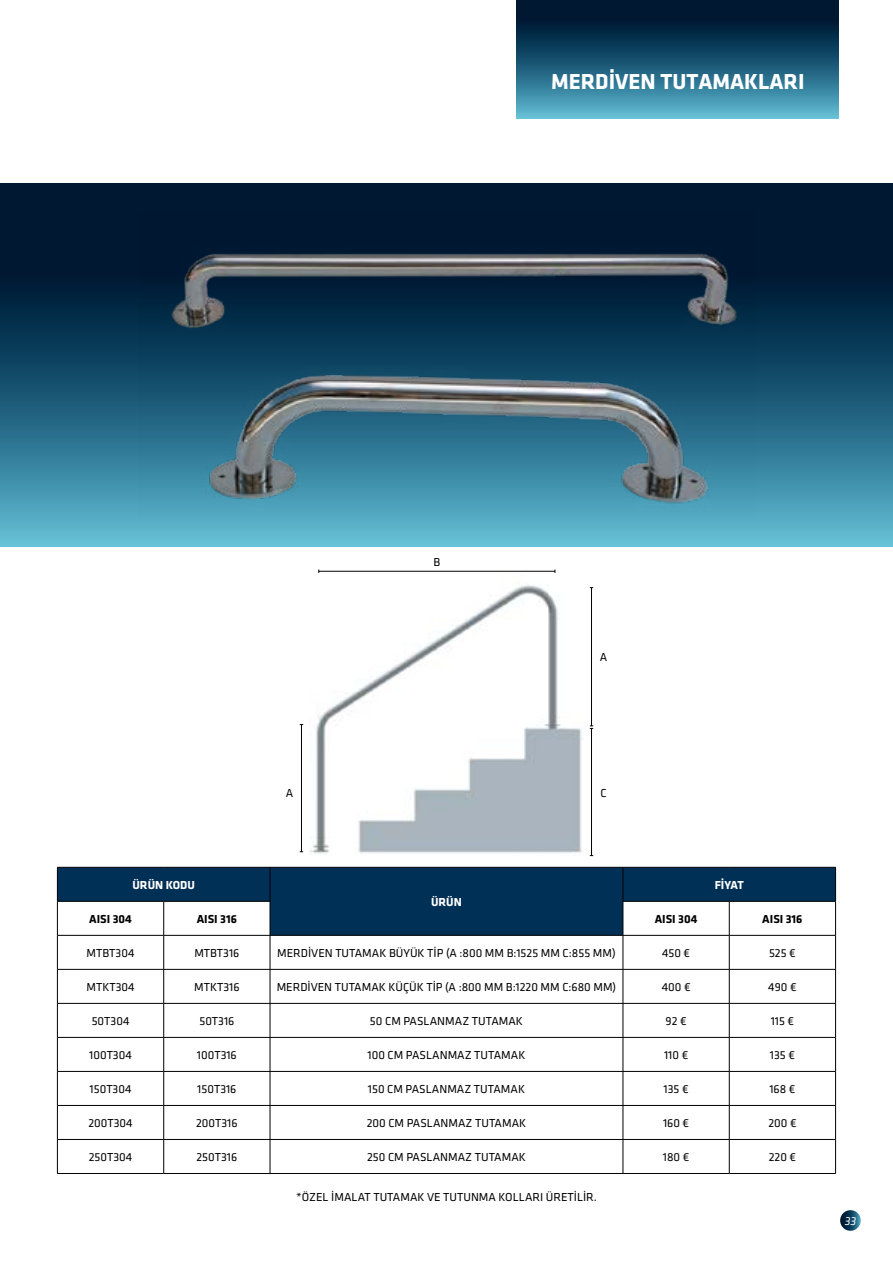
<style>
.page{position:relative;width:893px;height:1263px;background:#fff}
.page>*{position:absolute;margin:0;border:0;box-sizing:border-box;transform-origin:0 0}
.t1{font:700 22.5px "Klavika";color:#fff}
.t2{font:12px "Klavika";color:#000}
.t3{font:700 12px "Klavika";color:#000}
.t4{font:700 12px "Klavika";color:#fff}
.t5{font:italic 12px "Klavika";color:#fff}
</style>
<div class="page">
<svg style="left:840px;top:1210px;width:21px;height:21px"></svg>
<svg style="left:0;top:184px;width:893px;height:363px;background:#215771"></svg>
<svg style="left:517px;top:0;width:322px;height:118px;background:#1f5772"></svg>
<svg style="left:58px;top:868px;width:777px;height:67px;fill:#003056"></svg>
<hr style="left:57px;top:867px;width:107px;height:1px;background:#000">
<hr style="left:57px;top:867px;width:1px;height:34px;background:#000">
<hr style="left:164px;top:867px;width:106px;height:1px;background:#000">
<hr style="left:57px;top:901px;width:107px;height:1px;background:#000">
<hr style="left:57px;top:901px;width:1px;height:34px;background:#000">
<hr style="left:164px;top:901px;width:106px;height:1px;background:#000">
<hr style="left:163px;top:901px;width:1px;height:34px;background:#000">
<hr style="left:270px;top:901px;width:1px;height:34px;background:#000">
<hr style="left:57px;top:935px;width:107px;height:1px;background:#000">
<hr style="left:57px;top:935px;width:1px;height:34px;background:#000">
<hr style="left:164px;top:935px;width:106px;height:1px;background:#000">
<hr style="left:163px;top:935px;width:1px;height:34px;background:#000">
<hr style="left:270px;top:935px;width:353px;height:1px;background:#000">
<hr style="left:270px;top:935px;width:1px;height:34px;background:#000">
<hr style="left:623px;top:935px;width:106px;height:1px;background:#000">
<hr style="left:623px;top:935px;width:1px;height:34px;background:#000">
<hr style="left:729px;top:935px;width:107px;height:1px;background:#000">
<hr style="left:729px;top:935px;width:1px;height:34px;background:#000">
<hr style="left:835px;top:935px;width:1px;height:34px;background:#000">
<hr style="left:270px;top:1071px;width:353px;height:1px;background:#000">
<hr style="left:270px;top:867px;width:353px;height:1px;background:#000">
<hr style="left:270px;top:867px;width:1px;height:34px;background:#000">
<hr style="left:623px;top:867px;width:106px;height:1px;background:#000">
<hr style="left:623px;top:867px;width:1px;height:34px;background:#000">
<hr style="left:729px;top:867px;width:107px;height:1px;background:#000">
<hr style="left:835px;top:867px;width:1px;height:34px;background:#000">
<hr style="left:57px;top:969px;width:107px;height:1px;background:#000">
<hr style="left:57px;top:969px;width:1px;height:34px;background:#000">
<hr style="left:164px;top:969px;width:106px;height:1px;background:#000">
<hr style="left:163px;top:969px;width:1px;height:34px;background:#000">
<hr style="left:270px;top:969px;width:353px;height:1px;background:#000">
<hr style="left:270px;top:969px;width:1px;height:34px;background:#000">
<hr style="left:623px;top:969px;width:106px;height:1px;background:#000">
<hr style="left:623px;top:969px;width:1px;height:34px;background:#000">
<hr style="left:729px;top:969px;width:107px;height:1px;background:#000">
<hr style="left:729px;top:969px;width:1px;height:34px;background:#000">
<hr style="left:835px;top:969px;width:1px;height:34px;background:#000">
<hr style="left:57px;top:1003px;width:107px;height:1px;background:#000">
<hr style="left:57px;top:1003px;width:1px;height:34px;background:#000">
<hr style="left:164px;top:1003px;width:106px;height:1px;background:#000">
<hr style="left:163px;top:1003px;width:1px;height:34px;background:#000">
<hr style="left:270px;top:1003px;width:353px;height:1px;background:#000">
<hr style="left:270px;top:1003px;width:1px;height:34px;background:#000">
<hr style="left:623px;top:1003px;width:106px;height:1px;background:#000">
<hr style="left:623px;top:1003px;width:1px;height:34px;background:#000">
<hr style="left:729px;top:1003px;width:107px;height:1px;background:#000">
<hr style="left:729px;top:1003px;width:1px;height:34px;background:#000">
<hr style="left:835px;top:1003px;width:1px;height:34px;background:#000">
<hr style="left:57px;top:1037px;width:107px;height:1px;background:#000">
<hr style="left:57px;top:1037px;width:1px;height:34px;background:#000">
<hr style="left:164px;top:1037px;width:106px;height:1px;background:#000">
<hr style="left:163px;top:1037px;width:1px;height:34px;background:#000">
<hr style="left:270px;top:1037px;width:353px;height:1px;background:#000">
<hr style="left:270px;top:1037px;width:1px;height:34px;background:#000">
<hr style="left:623px;top:1037px;width:106px;height:1px;background:#000">
<hr style="left:623px;top:1037px;width:1px;height:34px;background:#000">
<hr style="left:729px;top:1037px;width:107px;height:1px;background:#000">
<hr style="left:729px;top:1037px;width:1px;height:34px;background:#000">
<hr style="left:835px;top:1037px;width:1px;height:34px;background:#000">
<hr style="left:57px;top:1071px;width:107px;height:1px;background:#000">
<hr style="left:57px;top:1071px;width:1px;height:34px;background:#000">
<hr style="left:164px;top:1071px;width:106px;height:1px;background:#000">
<hr style="left:163px;top:1071px;width:1px;height:34px;background:#000">
<hr style="left:270px;top:1071px;width:1px;height:34px;background:#000">
<hr style="left:623px;top:1071px;width:106px;height:1px;background:#000">
<hr style="left:623px;top:1071px;width:1px;height:34px;background:#000">
<hr style="left:729px;top:1071px;width:107px;height:1px;background:#000">
<hr style="left:729px;top:1071px;width:1px;height:34px;background:#000">
<hr style="left:835px;top:1071px;width:1px;height:34px;background:#000">
<hr style="left:57px;top:1105px;width:107px;height:1px;background:#000">
<hr style="left:57px;top:1105px;width:1px;height:34px;background:#000">
<hr style="left:164px;top:1105px;width:106px;height:1px;background:#000">
<hr style="left:163px;top:1105px;width:1px;height:34px;background:#000">
<hr style="left:270px;top:1105px;width:353px;height:1px;background:#000">
<hr style="left:270px;top:1105px;width:1px;height:34px;background:#000">
<hr style="left:623px;top:1105px;width:106px;height:1px;background:#000">
<hr style="left:623px;top:1105px;width:1px;height:34px;background:#000">
<hr style="left:729px;top:1105px;width:107px;height:1px;background:#000">
<hr style="left:729px;top:1105px;width:1px;height:34px;background:#000">
<hr style="left:835px;top:1105px;width:1px;height:34px;background:#000">
<hr style="left:57px;top:1139px;width:107px;height:1px;background:#000">
<hr style="left:57px;top:1140px;width:1px;height:33px;background:#000">
<hr style="left:164px;top:1139px;width:106px;height:1px;background:#000">
<hr style="left:163px;top:1140px;width:1px;height:33px;background:#000">
<hr style="left:270px;top:1139px;width:353px;height:1px;background:#000">
<hr style="left:270px;top:1140px;width:1px;height:33px;background:#000">
<hr style="left:623px;top:1139px;width:106px;height:1px;background:#000">
<hr style="left:623px;top:1140px;width:1px;height:33px;background:#000">
<hr style="left:729px;top:1139px;width:107px;height:1px;background:#000">
<hr style="left:729px;top:1140px;width:1px;height:33px;background:#000">
<hr style="left:835px;top:1140px;width:1px;height:33px;background:#000">
<hr style="left:57px;top:1173px;width:107px;height:1px;background:#000">
<hr style="left:164px;top:1173px;width:106px;height:1px;background:#000">
<hr style="left:270px;top:1173px;width:353px;height:1px;background:#000">
<hr style="left:623px;top:1173px;width:106px;height:1px;background:#000">
<hr style="left:729px;top:1173px;width:107px;height:1px;background:#000">
<hr style="left:623px;top:901px;width:106px;height:1px;background:#000">
<hr style="left:729px;top:901px;width:107px;height:1px;background:#000">
<hr style="left:623px;top:901px;width:1px;height:34px;background:#000">
<hr style="left:729px;top:901px;width:1px;height:34px;background:#000">
<hr style="left:835px;top:901px;width:1px;height:34px;background:#000">
<img style="left:139px;top:212px;width:615px;height:307px">
<img style="left:310px;top:584px;width:273px;height:271px">
<hr style="left:319px;top:571px;width:236px;height:1px;background:#000">
<hr style="left:301px;top:724px;width:1px;height:128px;background:#000">
<hr style="left:591px;top:588px;width:1px;height:138px;background:#000">
<hr style="left:591px;top:728px;width:1px;height:127px;background:#000">
<h1 class="t1" style="left:551px;top:69px;width:255px">MERDİVEN TUTAMAKLARI</h1>
<p class="t2" style="left:433px;top:556px;width:8px">B</p>
<p class="t2" style="left:600px;top:651px;width:9px">A</p>
<p class="t4" style="left:132px;top:878px;width:64px">ÜRÜN KODU</p>
<p class="t2" style="left:286px;top:786px;width:9px">A</p>
<p class="t2" style="left:600px;top:786px;width:8px">C</p>
<p class="t4" style="left:431px;top:895px;width:32px">ÜRÜN</p>
<p class="t4" style="left:715px;top:878px;width:31px">FİYAT</p>
<p class="t3" style="left:89px;top:912px;width:44px">AISI 304</p>
<p class="t3" style="left:197px;top:912px;width:42px">AISI 316</p>
<p class="t3" style="left:655px;top:912px;width:44px">AISI 304</p>
<p class="t3" style="left:762px;top:912px;width:42px">AISI 316</p>
<p class="t2" style="left:87px;top:946px;width:49px">MTBT304</p>
<p class="t2" style="left:194px;top:946px;width:46px">MTBT316</p>
<p class="t2" style="left:277px;top:946px;width:340px">MERDİVEN TUTAMAK BÜYÜK TİP (A :800 MM B:1525 MM C:855 MM)</p>
<p class="t2" style="left:662px;top:946px;width:30px">450 €</p>
<p class="t2" style="left:769px;top:946px;width:28px">525 €</p>
<p class="t2" style="left:86px;top:980px;width:50px">MTKT304</p>
<p class="t2" style="left:194px;top:980px;width:47px">MTKT316</p>
<p class="t2" style="left:277px;top:980px;width:341px">MERDİVEN TUTAMAK KÜÇÜK TİP (A :800 MM B:1220 MM C:680 MM)</p>
<p class="t2" style="left:662px;top:980px;width:30px">400 €</p>
<p class="t2" style="left:768px;top:980px;width:30px">490 €</p>
<p class="t2" style="left:92px;top:1014px;width:39px">50T304</p>
<p class="t2" style="left:199px;top:1014px;width:36px">50T316</p>
<p class="t2" style="left:370px;top:1014px;width:154px">50 CM PASLANMAZ TUTAMAK</p>
<p class="t2" style="left:666px;top:1014px;width:23px">92 €</p>
<p class="t2" style="left:771px;top:1014px;width:25px">115 €</p>
<p class="t2" style="left:89px;top:1048px;width:44px">100T304</p>
<p class="t2" style="left:197px;top:1048px;width:41px">100T316</p>
<p class="t2" style="left:368px;top:1048px;width:159px">100 CM PASLANMAZ TUTAMAK</p>
<p class="t2" style="left:664px;top:1048px;width:26px">110 €</p>
<p class="t2" style="left:770px;top:1048px;width:27px">135 €</p>
<p class="t2" style="left:90px;top:1082px;width:43px">150T304</p>
<p class="t2" style="left:197px;top:1082px;width:41px">150T316</p>
<p class="t2" style="left:368px;top:1082px;width:159px">150 CM PASLANMAZ TUTAMAK</p>
<p class="t2" style="left:664px;top:1082px;width:27px">135 €</p>
<p class="t2" style="left:769px;top:1082px;width:27px">168 €</p>
<p class="t2" style="left:88px;top:1116px;width:46px">200T304</p>
<p class="t2" style="left:196px;top:1116px;width:43px">200T316</p>
<p class="t2" style="left:367px;top:1116px;width:161px">200 CM PASLANMAZ TUTAMAK</p>
<p class="t2" style="left:663px;top:1116px;width:28px">160 €</p>
<p class="t2" style="left:768px;top:1116px;width:30px">200 €</p>
<p class="t2" style="left:89px;top:1150px;width:45px">250T304</p>
<p class="t2" style="left:196px;top:1150px;width:42px">250T316</p>
<p class="t2" style="left:367px;top:1150px;width:160px">250 CM PASLANMAZ TUTAMAK</p>
<p class="t2" style="left:663px;top:1150px;width:28px">180 €</p>
<p class="t2" style="left:769px;top:1150px;width:29px">220 €</p>
<p class="t2" style="left:296px;top:1191px;width:302px">*ÖZEL İMALAT TUTAMAK VE TUTUNMA KOLLARI ÜRETİLİR.</p>
<p class="t5" style="left:845px;top:1214px;width:13px">33</p>
</div>
